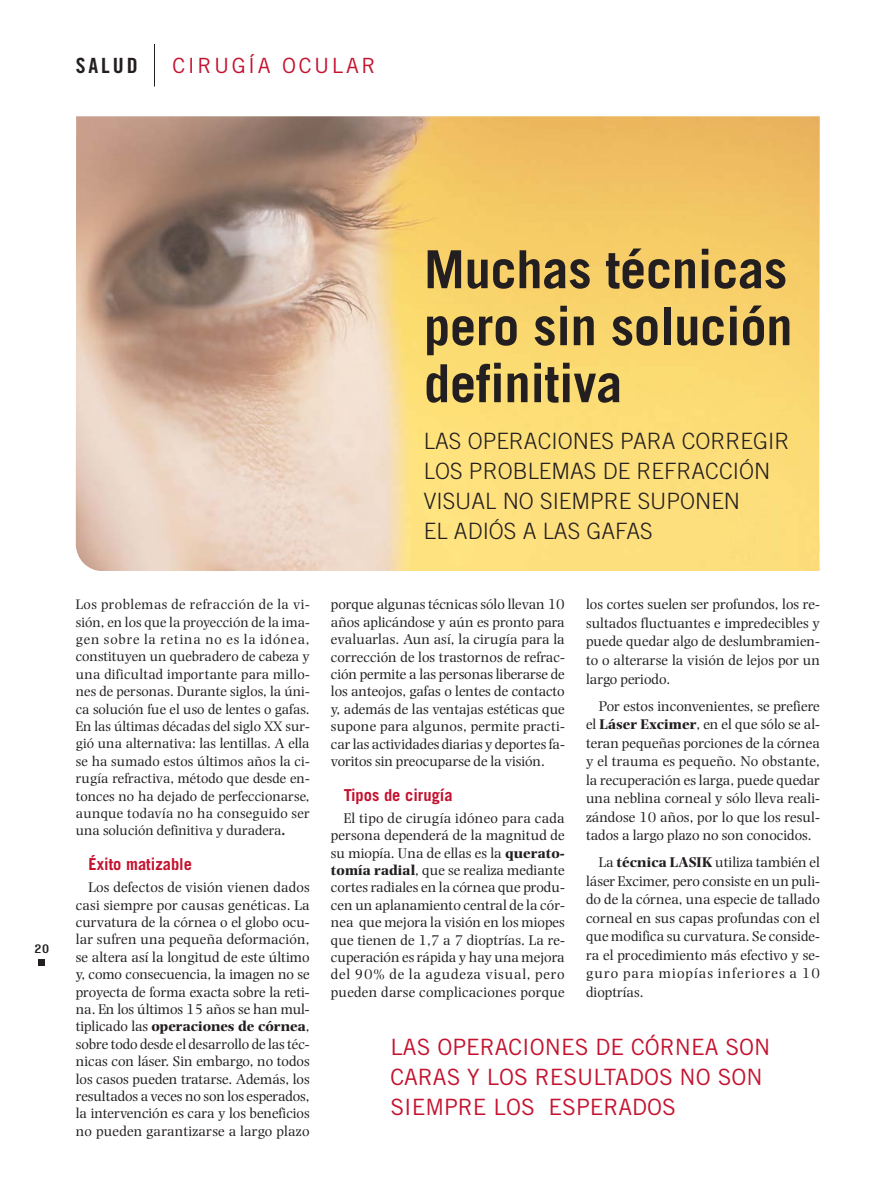
<style>
.page{position:relative;width:876px;height:1191px;background:#fff}
.page>*{position:absolute;margin:0;border:0;box-sizing:border-box;transform-origin:0 0}
.t1{font:700 52.5px/57px "Trade Gothic";letter-spacing:-.005em;color:#231f20;text-align:justify}
.t2{font:300 22.5px/30px "Trade Gothic";color:#231f20}
.t3{font:22.5px/30px "Trade Gothic";color:#c4122f}
.t4{font:21px "Trade Gothic";letter-spacing:.12em;color:#c4122f}
.t5{font:21px "Trade Gothic Bold Cond Twenty";letter-spacing:.135em;color:#231f20;scale:1.05 1}
.t6{font:700 16.5px "Trade Gothic";color:#c4122f}
.t7{font:14.7px/17.4px "Photina";letter-spacing:.005em;color:#231f20;text-align:justify}
.t8{font:14.4px/17.4px "Photina";color:#231f20;text-align:justify}
.t9{font:700 14.25px "Hydrous";color:#231f20}
.s1{font-weight:700}
</style>
<div class="page">
<hr style="left:154px;top:44px;width:1px;height:43px;background:#231f20">
<div style="left:39px;top:959px;width:6px;height:7px;background:#231f20"></div>
<img style="left:76px;top:117px;width:744px;height:454px">
<h3 class="t5" style="left:76px;top:58px;width:60px">SALUD</h3>
<h3 class="t4" style="left:172px;top:58px;width:205px">CIRUGÍA OCULAR</h3>
<p class="t9" style="left:34px;top:944px;width:17px">20</p>
<h1 class="t1" style="left:424px;top:246px;width:370px">Muchas técnicas pero sin solución definitiva</h1>
<h2 class="t2" style="left:424px;top:428px;width:367px">LAS OPERACIONES PARA CORREGIR<br>LOS PROBLEMAS DE REFRACCIÓN<br>VISUAL NO SIEMPRE SUPONEN<br>EL ADIÓS A LAS GAFAS</h2>
<p class="t8" style="left:76px;top:597px;width:235px">Los problemas de refracción de la vi&shy;sión, en los que la proyección de la ima&shy;gen sobre la retina no es la idónea, constituyen un quebradero de cabeza y una dificultad importante para millo&shy;nes de personas. Durante siglos, la úni&shy;ca solución fue el uso de lentes o gafas.<br>En las últimas décadas del siglo XX sur&shy;gió una alternativa: las lentillas. A ella se ha sumado estos últimos años la ci&shy;rugía refractiva, método que desde en&shy;tonces no ha dejado de perfeccionarse, aunque todavía no ha conseguido ser una solución definitiva y duradera<span class="s1">.</span></p>
<p class="t6" style="left:89px;top:859px;width:105px">Éxito matizable</p>
<p class="t7" style="left:76px;top:880px;width:235px;text-indent:13px">Los defectos de visión vienen dados casi siempre por causas genéticas. La curvatura de la córnea o el globo ocu&shy;lar sufren una pequeña deformación, se altera así la longitud de este último y, como consecuencia, la imagen no se proyecta de forma exacta sobre la reti&shy;na. En los últimos 15 años se han mul&shy;tiplicado las <span class="s1">operaciones de córnea</span>, sobre todo desde el desarrollo de las téc&shy;nicas con láser. Sin embargo, no todos los casos pueden tratarse. Además, los resultados a veces no son los esperados, la intervención es cara y los beneficios no pueden garantizarse a largo plazo</p>
<p class="t7" style="left:331px;top:597px;width:235px">porque algunas técnicas sólo llevan 10 años aplicándose y aún es pronto para evaluarlas. Aun así, la cirugía para la corrección de los trastornos de refrac&shy;ción permite a las personas liberarse de los anteojos, gafas o lentes de contacto y, además de las ventajas estéticas que supone para algunos, permite practi&shy;car las actividades diarias y deportes fa&shy;voritos sin preocuparse de la visión.</p>
<p class="t6" style="left:344px;top:789px;width:111px">Tipos de cirugía</p>
<p class="t7" style="left:331px;top:810px;width:235px;text-indent:13px">El tipo de cirugía idóneo para cada persona dependerá de la magnitud de su miopía. Una de ellas es la <span class="s1">querato&shy;tomía radial</span>, que se realiza mediante cortes radiales en la córnea que produ&shy;cen un aplanamiento central de la cór&shy;nea que mejora la visión en los miopes que tienen de 1,7 a 7 dioptrías. La re&shy;cuperación es rápida y hay una mejora del 90% de la agudeza visual, pero pueden darse complicaciones porque</p>
<p class="t7" style="left:586px;top:596px;width:235px;line-height:18.5px">los cortes suelen ser profundos, los re&shy;sultados fluctuantes e impredecibles y puede quedar algo de deslumbramien&shy;to o alterarse la visión de lejos por un largo periodo.</p>
<p class="t7" style="left:586px;top:697px;width:235px;line-height:18.5px;text-indent:13px">Por estos inconvenientes, se prefiere el <span class="s1">Láser Excimer</span>, en el que sólo se al&shy;teran pequeñas porciones de la córnea y el trauma es pequeño. No obstante, la recuperación es larga, puede quedar una neblina corneal y sólo lleva reali&shy;zándose 10 años, por lo que los resul&shy;tados a largo plazo no son conocidos.</p>
<p class="t7" style="left:586px;top:854px;width:235px;line-height:18.5px;text-indent:13px">La <span class="s1">técnica LASIK</span> utiliza también el láser Excimer, pero consiste en un puli&shy;do de la córnea, una especie de tallado corneal en sus capas profundas con el que modifica su curvatura. Se conside&shy;ra el procedimiento más efectivo y se&shy;guro para miopías inferiores a 10 dioptrías.</p>
<h2 class="t3" style="left:390px;top:1034px;width:381px">LAS OPERACIONES DE CÓRNEA SON<br>CARAS Y LOS RESULTADOS NO SON<br>SIEMPRE LOS ESPERADOS</h2>
</div>
